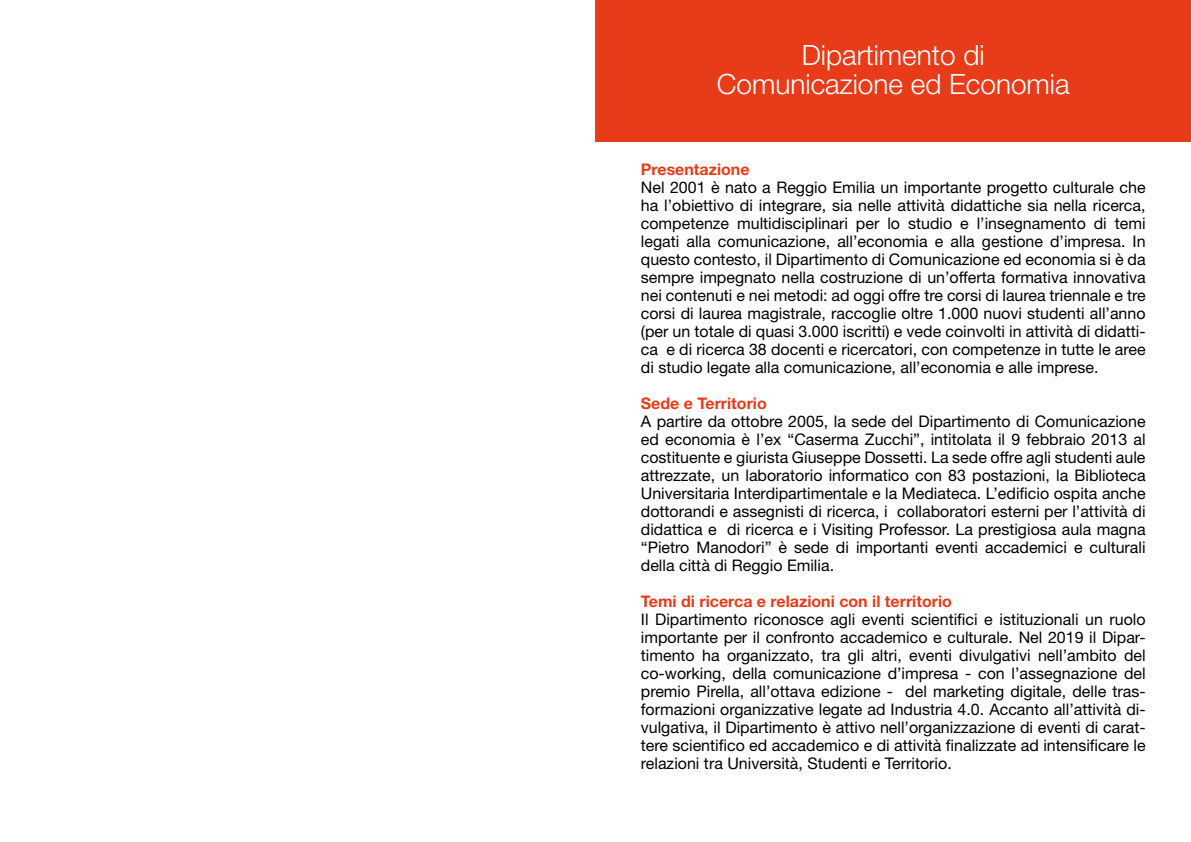
<style>
.page{position:relative;width:1191px;height:842px;background:#fff}
.page>*{position:absolute;margin:0;border:0;box-sizing:border-box;transform-origin:0 0}
.t1{font:300 28px/28.8px "Helvetica Neue LT Std";color:#fff;text-align:center}
.t2{font:16px/18px "Helvetica Neue LT Std";color:#000;text-align:justify}
.t3{font:700 16px "Helvetica Neue LT Std";color:#e73b1a}
</style>
<div class="page">
<div style="left:595px;top:0;width:596px;height:142px;background:#e73b1a"></div>
<h1 class="t1" style="left:717px;top:40px;width:354px">Dipartimento di<br>Comunicazione ed Economia</h1>
<p class="t3" style="left:641px;top:159px;width:110px">Presentazione</p>
<p class="t2" style="left:641px;top:178px;width:506px">Nel 2001 è nato a Reggio Emilia un importante progetto culturale che ha l’obiettivo di integrare, sia nelle attività didattiche sia nella ricerca, competenze multidisciplinari per lo studio e l’insegnamento di temi legati alla comunicazione, all’economia e alla gestione d’impresa. In questo contesto, il Dipartimento di Comunicazione ed economia si è da sempre impegnato nella costruzione di un’offerta formativa innovativa nei contenuti e nei metodi: ad oggi offre tre corsi di laurea triennale e tre corsi di laurea magistrale, raccoglie oltre 1.000 nuovi studenti all’anno (per un totale di quasi 3.000 iscritti) e vede coinvolti in attività di didatti&shy;ca e di ricerca 38 docenti e ricercatori, con competenze in tutte le aree di studio legate alla comunicazione, all’economia e alle imprese.</p>
<p class="t3" style="left:641px;top:393px;width:127px">Sede e Territorio</p>
<p class="t2" style="left:641px;top:412px;width:506px">A partire da ottobre 2005, la sede del Dipartimento di Comunicazione ed economia è l’ex “Caserma Zucchi”, intitolata il 9 febbraio 2013 al costituente e giurista Giuseppe Dossetti. La sede offre agli studenti aule attrezzate, un laboratorio informatico con 83 postazioni, la Biblioteca Universitaria Interdipartimentale e la Mediateca. L’edificio ospita anche dottorandi e assegnisti di ricerca, i collaboratori esterni per l’attività di didattica e di ricerca e i Visiting Professor. La prestigiosa aula magna “Pietro Manodori” è sede di importanti eventi accademici e culturali della città di Reggio Emilia.</p>
<p class="t3" style="left:641px;top:591px;width:312px">Temi di ricerca e relazioni con il territorio</p>
<p class="t2" style="left:641px;top:610px;width:506px">Il Dipartimento riconosce agli eventi scientifici e istituzionali un ruolo importante per il confronto accademico e culturale. Nel 2019 il Dipar&shy;timento ha organizzato, tra gli altri, eventi divulgativi nell’ambito del co-working, della comunicazione d’impresa - con l’assegnazione del premio Pirella, all’ottava edizione - del marketing digitale, delle tras&shy;formazioni organizzative legate ad Industria 4.0. Accanto all’attività di&shy;vulgativa, il Dipartimento è attivo nell’organizzazione di eventi di carat&shy;tere scientifico ed accademico e di attività finalizzate ad intensificare le relazioni tra Università, Studenti e Territorio.</p>
</div>
